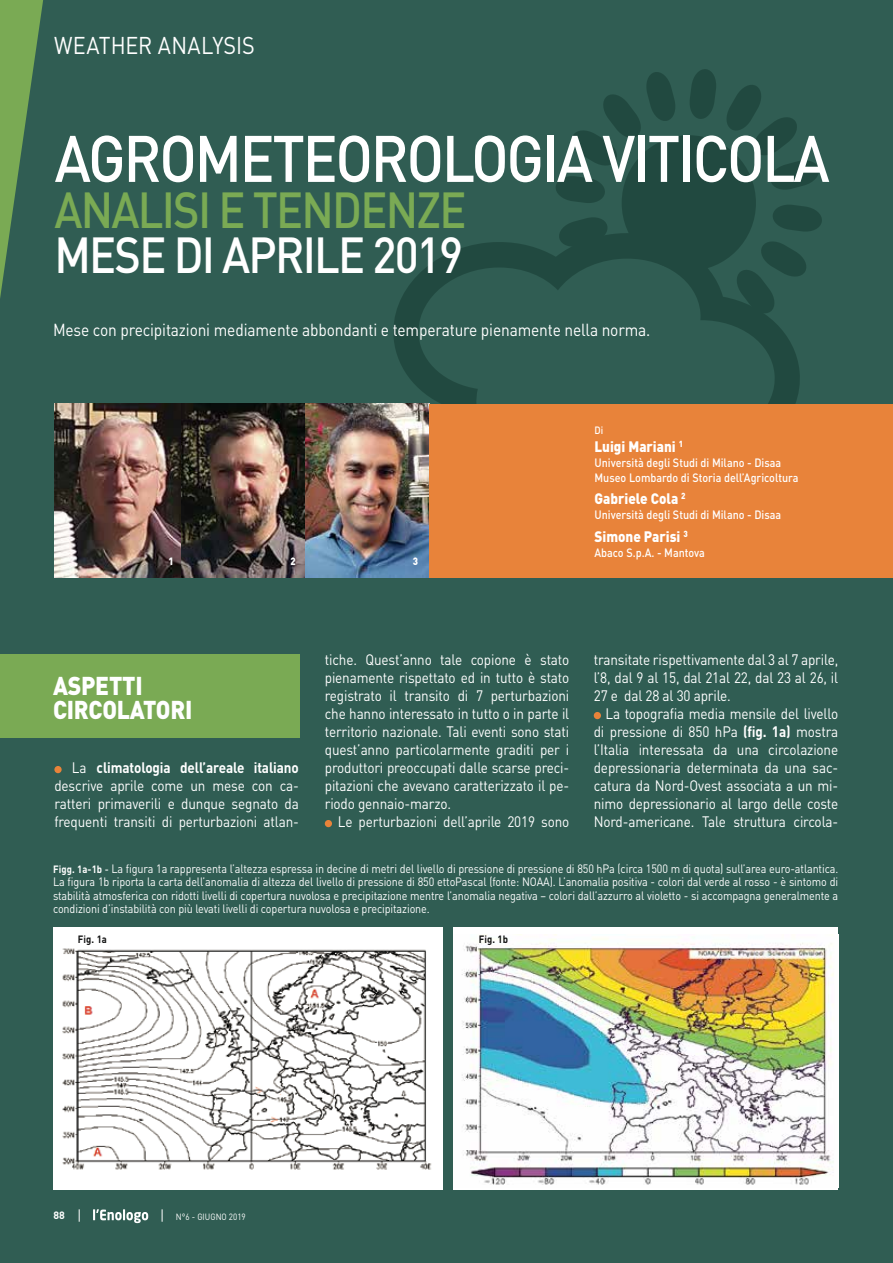
<style>
.page{position:relative;width:893px;height:1263px;background:#305d53}
.page>*{position:absolute;margin:0;border:0;box-sizing:border-box;transform-origin:0 0}
.t1{font:500 64.65px "DIN";letter-spacing:-.04em;color:#fff;scale:.9 1}
.t2{font:500 49.95px "DIN";letter-spacing:-.04em;color:#7aaa54;scale:.9 1}
.t3{font:500 49.95px "DIN";letter-spacing:-.04em;color:#fff;scale:.9 1}
.t4{font:900 25.5px/24px "DIN";letter-spacing:-.01em;color:#fff;scale:.9 1}
.t5{font:24px "DIN";letter-spacing:.005em;color:#fff;scale:.9 1}
.t6{font:17.25px "DIN";letter-spacing:-.01em;color:#fff;scale:.9 1}
.t7{font:15px/18px "DIN";letter-spacing:-.01em;color:#fff;text-align:justify;scale:.9 1}
.t8{font:900 15px "DIN";color:#fff;scale:.9 1}
.t9{font:12px/13.5px "DIN";letter-spacing:-.01em;color:#fff;text-align:justify;scale:.9 1}
.t10{font:500 12px/15px "DIN";color:#fff;scale:.9 1}
.t11{font:700 10.5px "DIN";letter-spacing:.01em;color:#121212;scale:.9 1}
.t12{font:900 10.5px "DIN";color:#fff;scale:.9 1}
.t13{font:700 10.5px "DIN";color:#fff}
.t14{font:500 10.5px "DIN";color:#fff;scale:.9 1}
.t15{font:9px "DIN";color:#fff;scale:.9 1}
.s1{font-weight:700}
.s2{font-weight:700;font-size:10.5px}
.s3{font-weight:500;font-size:10.5px}
</style>
<div class="page">
<svg style="left:0;top:0;width:43px;height:298px"></svg>
<svg style="left:93px;top:1209px;width:55px;height:14px"></svg>
<svg style="left:79px;top:1209px;width:1px;height:13px"></svg>
<svg style="left:162px;top:1209px;width:1px;height:13px"></svg>
<div style="left:622px;top:135px;width:134px;height:136px;background:#214940;border-radius:50%"></div>
<svg style="left:690px;top:69px;width:26px;height:50px"></svg>
<svg style="left:773px;top:205px;width:49px;height:27px"></svg>
<svg style="left:556px;top:176px;width:49px;height:27px"></svg>
<svg style="left:560px;top:217px;width:47px;height:16px"></svg>
<svg style="left:727px;top:85px;width:92px;height:105px"></svg>
<svg style="left:572px;top:72px;width:104px;height:94px"></svg>
<svg style="left:392px;top:233px;width:412px;height:171px"></svg>
<img style="left:305px;top:404px;width:125px;height:173px">
<img style="left:181px;top:404px;width:124px;height:173px">
<img style="left:54px;top:404px;width:127px;height:173px">
<div style="left:430px;top:404px;width:463px;height:173px;background:#e8833a"></div>
<div style="left:0;top:654px;width:300px;height:84px;background:#7aaa54"></div>
<div style="left:54px;top:927px;width:389px;height:262px;background:#fff"></div>
<img style="left:62px;top:948px;width:370px;height:222px">
<div style="left:453px;top:927px;width:385px;height:262px;background:#fff"></div>
<img style="left:461px;top:934px;width:373px;height:251px">
<div style="left:54px;top:766px;width:8px;height:7px;background:#e8833a;border-radius:50%"></div>
<div style="left:325px;top:820px;width:7px;height:7px;background:#e8833a;border-radius:50%"></div>
<div style="left:594px;top:712px;width:7px;height:7px;background:#e8833a;border-radius:50%"></div>
<h3 class="t5" style="left:54px;top:30px;width:225px">WEATHER ANALYSIS</h3>
<h1 class="t1" style="left:55px;top:117px;width:863px">AGROMETEOROLOGIA VITICOLA</h1>
<h2 class="t2" style="left:55px;top:178px;width:459px">ANALISI E TENDENZE</h2>
<h2 class="t3" style="left:55px;top:223px;width:455px">MESE DI APRILE 2019</h2>
<p class="t6" style="left:53px;top:318px;width:665px">Mese con precipitazioni mediamente abbondanti e temperature pienamente nella norma.</p>
<p class="t12" style="left:168px;top:555px;width:7px">1</p>
<p class="t12" style="left:291px;top:555px;width:7px">2</p>
<p class="t12" style="left:413px;top:555px;width:7px">3</p>
<p class="t14" style="left:594px;top:423px;width:11px">Di</p>
<p class="t8" style="left:594px;top:436px;width:100px">Luigi Mariani <sup>1</sup></p>
<p class="t10" style="left:594px;top:454px;width:228px">Università degli Studi di Milano - Disaa<br>Museo Lombardo di Storia dell’Agricoltura</p>
<p class="t8" style="left:594px;top:489px;width:103px">Gabriele Cola <sup>2</sup></p>
<p class="t10" style="left:594px;top:507px;width:209px">Università degli Studi di Milano - Disaa</p>
<p class="t8" style="left:594px;top:526px;width:105px">Simone Parisi <sup>3</sup></p>
<p class="t10" style="left:594px;top:544px;width:124px">Abaco S.p.A. - Mantova</p>
<h3 class="t4" style="left:53px;top:672px;width:156px">ASPETTI<br>CIRCOLATORI</h3>
<p class="t7" style="left:54px;top:758px;width:273px;text-indent:17px">La <span class="s1">climatologia dell’areale italiano </span>descrive aprile come un mese con ca&shy;ratteri primaverili e dunque segnato da frequenti transiti di perturbazioni atlan-</p>
<p class="t7" style="left:325px;top:650px;width:273px">tiche. Quest’anno tale copione è stato pienamente rispettato ed in tutto è stato registrato il transito di 7 perturbazioni che hanno interessato in tutto o in parte il territorio nazionale. Tali eventi sono stati quest’anno particolarmente graditi per i produttori preoccupati dalle scarse preci&shy;pitazioni che avevano caratterizzato il pe&shy;riodo gennaio-marzo.</p>
<p class="t7" style="left:338px;top:812px;width:259px">Le perturbazioni dell’aprile 2019 sono</p>
<p class="t7" style="left:594px;top:650px;width:273px">transitate rispettivamente dal 3 al 7 aprile, l’8, dal 9 al 15, dal 21al 22, dal 23 al 26, il 27 e dal 28 al 30 aprile.</p>
<p class="t7" style="left:594px;top:704px;width:273px;text-indent:12px">La topografia media mensile del livello di pressione di 850 hPa <span class="s1">(fig. 1a)</span> mostra l’Italia interessata da una circolazione depressionaria determinata da una sac&shy;catura da Nord-Ovest associata a un mi&shy;nimo depressionario al largo delle coste Nord-americane. Tale struttura circola-</p>
<p class="t9" style="left:53px;top:861px;width:874px"><span class="s2">Figg. 1a-1b</span> <span class="s3">-</span> La figura 1a rappresenta l’altezza espressa in decine di metri del livello di pressione di pressione di 850 hPa (circa 1500 m di quota) sull’area euro-atlantica.<br>La figura 1b riporta la carta dell’anomalia di altezza del livello di pressione di 850 ettoPascal (fonte: NOAA). L’anomalia positiva - colori dal verde al rosso - è sintomo di stabilità atmosferica con ridotti livelli di copertura nuvolosa e precipitazione mentre l’anomalia negativa – colori dall’azzurro al violetto - si accompagna generalmente a condizioni d’instabilità con più levati livelli di copertura nuvolosa e precipitazione.</p>
<p class="t11" style="left:78px;top:932px;width:34px">Fig. 1a</p>
<p class="t11" style="left:479px;top:932px;width:34px">Fig. 1b</p>
<p class="t13" style="left:54px;top:1208px;width:13px">88</p>
<p class="t15" style="left:176px;top:1211px;width:79px">N°6 - GIUGNO 2019</p>
</div>
